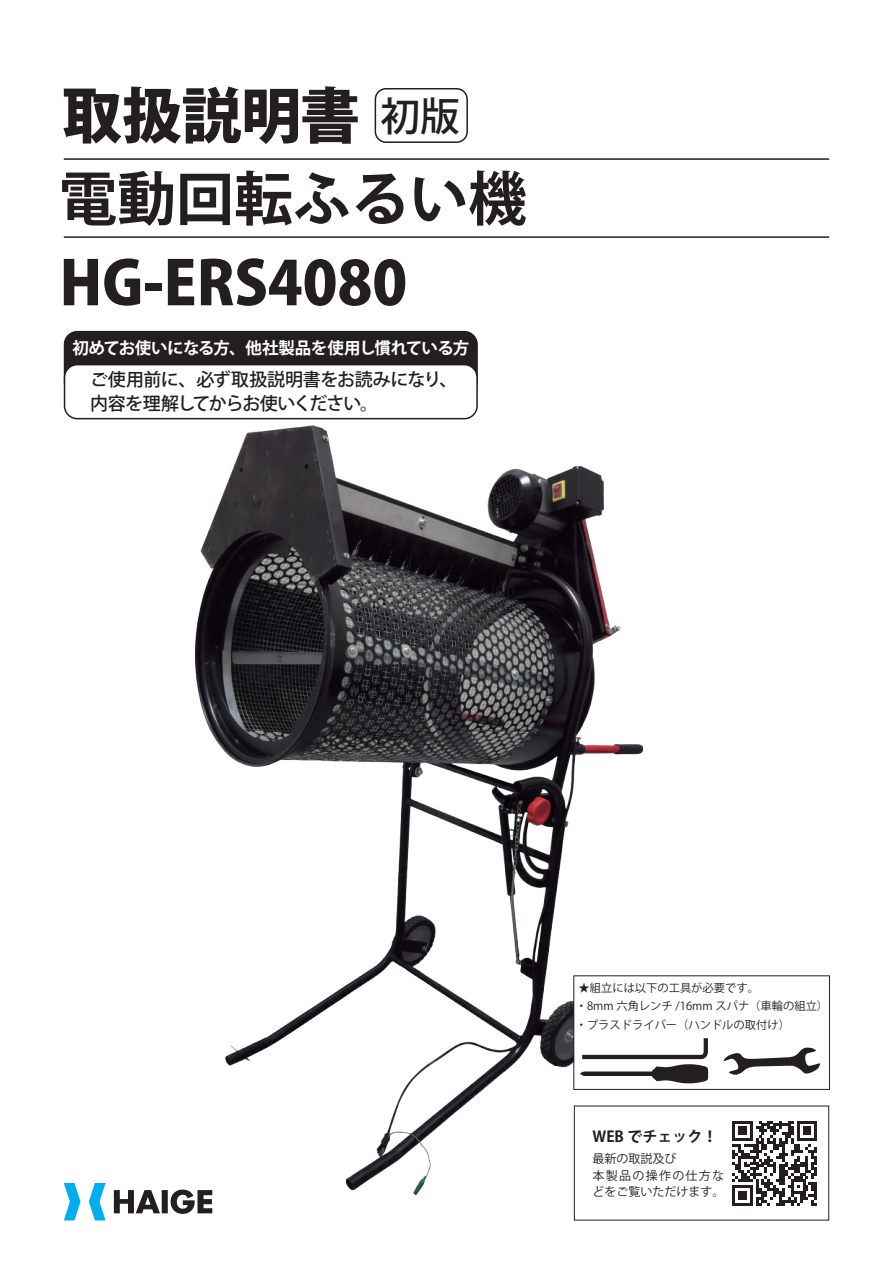
<style>
.page{position:relative;width:893px;height:1263px;background:#fff}
.page>*{position:absolute;margin:0;border:0;box-sizing:border-box;transform-origin:0 0}
.t1{font:800 60px "Koz Go Pr 6 N";color:#231f20}
.t2{font:700 58.5px "Koz Go Pr 6 N";color:#231f20}
.t3{font:500 39.75px "Koz Go Pr 6 N";color:#231f20}
.t4{font:500 18px/24px "Koz Go Pr 6 N";letter-spacing:-.03em;color:#231f20}
.t5{font:700 16.5px "Koz Go Pr 6 N";letter-spacing:-.035em;color:#fff}
.t6{font:700 15px "Koz Go Pr 6 N";color:#231f20}
.t7{font:12px/16.5px "Koz Go Pr 6 N";color:#231f20}
.t8{font:11.25px/18px "Koz Go Pr 6 N";color:#231f20}
</style>
<div class="page">
<svg style="left:171px;top:1189px;width:41px;height:25px"></svg>
<svg style="left:114px;top:1190px;width:46px;height:23px"></svg>
<div style="left:162px;top:1190px;width:6px;height:23px;background:#231f20"></div>
<svg style="left:64px;top:1183px;width:17px;height:37px"></svg>
<svg style="left:89px;top:1183px;width:17px;height:37px"></svg>
<hr style="left:64px;top:158px;width:765px;height:2px;background:#231f20">
<hr style="left:64px;top:236px;width:765px;height:2px;background:#231f20">
<div style="left:65px;top:332px;width:412px;height:63px;background:#231f20;border-radius:13px"></div>
<div style="left:64px;top:331px;width:414px;height:64px;border:2px solid #231f20;border-radius:13px"></div>
<div style="left:65px;top:365px;width:412px;height:54px;background:#fff;border-radius:13px"></div>
<div style="left:64px;top:364px;width:414px;height:55px;border:2px solid #231f20;border-radius:13px"></div>
<svg style="left:732px;top:1121px;width:85px;height:84px"></svg>
<div style="left:375px;top:88px;width:93px;height:55px;border:2px solid #231f20;border-radius:11px"></div>
<img style="left:196px;top:425px;width:446px;height:770px">
<div style="left:574px;top:976px;width:255px;height:113px;background:#fff"></div>
<div style="left:573px;top:975px;width:257px;height:115px;border:1px solid #231f20"></div>
<svg style="left:580px;top:1038px;width:129px;height:46px"></svg>
<svg style="left:724px;top:1047px;width:96px;height:28px"></svg>
<h1 class="t1" style="left:62px;top:82px;width:299px">取扱説明書</h1>
<h3 class="t3" style="left:380px;top:94px;width:81px">初版</h3>
<h2 class="t2" style="left:59px;top:166px;width:470px">電動回転ふるい機</h2>
<h1 class="t1" style="left:60px;top:249px;width:349px">HG-ERS4080</h1>
<h3 class="t5" style="left:72px;top:339px;width:398px">初めてお使いになる方、他社製品を使用し慣れている方</h3>
<h3 class="t4" style="left:90px;top:368px;width:369px">ご使用前に、必ず取扱説明書をお読みになり、内容を理解してからお使いください。</h3>
<p class="t8" style="left:576px;top:979px;width:254px">★組立には以下の工具が必要です。<br>・8mm 六角レンチ /16mm スパナ（車輪の組立）・プラスドライバー（ハンドルの取付け）</p>
<h3 class="t6" style="left:592px;top:1128px;width:127px">WEB でチェック！</h3>
<p class="t7" style="left:592px;top:1151px;width:133px">最新の取説及び<br>本製品の操作の仕方などをご覧いただけます。</p>
</div>
